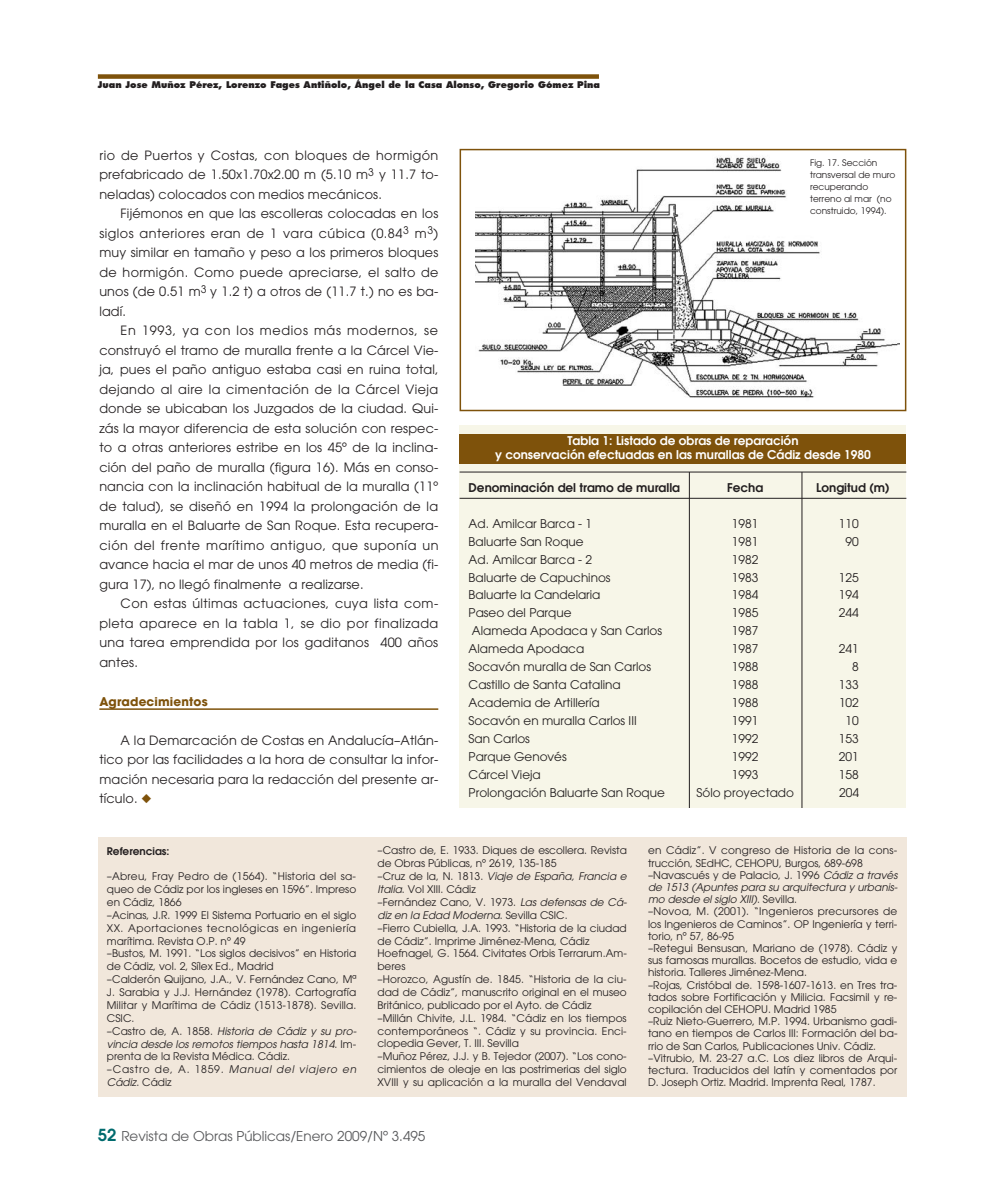
<style>
.page{position:relative;width:983px;height:1195px;background:#fff}
.page>*{position:absolute;margin:0;border:0;box-sizing:border-box;transform-origin:0 0}
.t1{font:13.5px "Avant Garde";color:#57585a}
.t2{font:12.75px/19.5px "Avant Garde";letter-spacing:.01em;color:#231f20;text-align:justify}
.t3{font:12px "Avant Garde";color:#231f20}
.t4{font:600 12px/13.5px "Avant Garde";color:#fff;text-align:center}
.t5{font:600 12px "Avant Garde";color:#231f20}
.t6{font:700 12px "Avant Garde";letter-spacing:.01em;color:#7e520b}
.t7{font:10.5px/12.9px "Avant Garde";color:#231f20}
.t8{font:600 10.5px "Avant Garde";color:#231f20}
.t9{font:800 9px "Futura";color:#231f20}
.t10{font:9px/12px "Avant Garde";color:#231f20}
.s1{color:#7e520b}
.s2{font-style:italic}
.s3{font-weight:600;font-size:16.5px;color:#006b6e}
</style>
<div class="page">
<hr style="left:99px;top:708px;width:339px;height:2px;background:#7e520b">
<div style="left:98px;top:74px;width:500px;height:5px;background:#7e520b"></div>
<div style="left:98px;top:838px;width:808px;height:259px;background:#f1e7db"></div>
<div style="left:459px;top:425px;width:447px;height:383px;background:#f7f6e8"></div>
<div style="left:459px;top:434px;width:447px;height:29px;background:#7e520b"></div>
<hr style="left:459px;top:472px;width:447px;height:1px;background:#231f20">
<hr style="left:459px;top:498px;width:447px;height:1px;background:#231f20">
<hr style="left:688px;top:472px;width:1px;height:336px;background:#231f20">
<hr style="left:801px;top:472px;width:1px;height:336px;background:#231f20">
<img style="left:475px;top:156px;width:424px;height:242px">
<div style="left:459px;top:149px;width:447px;height:262px;border:2px solid #7e520b"></div>
<div style="left:808px;top:157px;width:92px;height:68px;background:#fff"></div>
<p class="t9" style="left:98px;top:81px;width:503px">Juan Jose Muñoz Pérez, Lorenzo Fages Antiñolo, Ángel de la Casa Alonso, Gregorio Gómez Pina</p>
<p class="t2" style="left:99px;top:147px;width:340px">rio de Puertos y Costas, con bloques de hormigón prefabricado de 1.50x1.70x2.00 m (5.10 m<sup>3</sup> y 11.7 to&shy;neladas) colocados con medios mecánicos.</p>
<p class="t2" style="left:99px;top:205px;width:340px;text-indent:21px">Fijémonos en que las escolleras colocadas en los siglos anteriores eran de 1 vara cúbica (0.84<sup>3</sup> m<sup>3</sup>) muy similar en tamaño y peso a los primeros bloques de hormigón. Como puede apreciarse, el salto de unos (de 0.51 m<sup>3</sup> y 1.2 t) a otros de (11.7 t.) no es ba&shy;ladí.</p>
<p class="t2" style="left:99px;top:322px;width:340px;text-indent:21px">En 1993, ya con los medios más modernos, se construyó el tramo de muralla frente a la Cárcel Vie&shy;ja, pues el paño antiguo estaba casi en ruina total, dejando al aire la cimentación de la Cárcel Vieja donde se ubicaban los Juzgados de la ciudad. Qui&shy;zás la mayor diferencia de esta solución con respec&shy;to a otras anteriores estribe en los 45º de la inclina&shy;ción del paño de muralla (figura 16). Más en conso&shy;nancia con la inclinación habitual de la muralla (11º de talud), se diseñó en 1994 la prolongación de la muralla en el Baluarte de San Roque. Esta recupera&shy;ción del frente marítimo antiguo, que suponía un avance hacia el mar de unos 40 metros de media (fi&shy;gura 17), no llegó finalmente a realizarse.</p>
<p class="t2" style="left:99px;top:595px;width:340px;text-indent:21px">Con estas últimas actuaciones, cuya lista com&shy;pleta aparece en la tabla 1, se dio por finalizada una tarea emprendida por los gaditanos 400 años antes.</p>
<p class="t6" style="left:99px;top:697px;width:110px">Agradecimientos</p>
<p class="t2" style="left:99px;top:732px;width:340px;text-indent:21px">A la Demarcación de Costas en Andalucía–Atlán&shy;tico por las facilidades a la hora de consultar la infor&shy;mación necesaria para la redacción del presente ar&shy;tículo. <span class="s1">◆</span></p>
<p class="t10" style="left:809px;top:157px;width:87px">Fig. 17. Sección transversal de muro recuperando terreno al mar (no construido, 1994).</p>
<p class="t4" style="left:495px;top:435px;width:377px">Tabla 1: Listado de obras de reparación<br>y conservación efectuadas en las murallas de Cádiz desde 1980</p>
<p class="t5" style="left:468px;top:483px;width:213px">Denominación del tramo de muralla</p>
<p class="t5" style="left:727px;top:483px;width:38px">Fecha</p>
<p class="t5" style="left:816px;top:483px;width:75px">Longitud (m)</p>
<p class="t3" style="left:468px;top:519px;width:125px">Ad. Amilcar Barca - 1</p>
<p class="t3" style="left:731px;top:519px;width:28px">1981</p>
<p class="t3" style="left:838px;top:519px;width:21px">110</p>
<p class="t3" style="left:468px;top:537px;width:117px">Baluarte San Roque</p>
<p class="t3" style="left:731px;top:537px;width:28px">1981</p>
<p class="t3" style="left:845px;top:537px;width:15px">90</p>
<p class="t3" style="left:468px;top:555px;width:125px">Ad. Amilcar Barca - 2</p>
<p class="t3" style="left:731px;top:555px;width:28px">1982</p>
<p class="t3" style="left:468px;top:573px;width:143px">Baluarte de Capuchinos</p>
<p class="t3" style="left:731px;top:573px;width:28px">1983</p>
<p class="t3" style="left:838px;top:573px;width:21px">125</p>
<p class="t3" style="left:468px;top:590px;width:133px">Baluarte la Candelaria</p>
<p class="t3" style="left:731px;top:590px;width:28px">1984</p>
<p class="t3" style="left:838px;top:590px;width:21px">194</p>
<p class="t3" style="left:468px;top:608px;width:104px">Paseo del Parque</p>
<p class="t3" style="left:731px;top:608px;width:28px">1985</p>
<p class="t3" style="left:838px;top:608px;width:21px">244</p>
<p class="t3" style="left:472px;top:626px;width:191px">Alameda Apodaca y San Carlos</p>
<p class="t3" style="left:731px;top:626px;width:28px">1987</p>
<p class="t3" style="left:468px;top:644px;width:117px">Alameda Apodaca</p>
<p class="t3" style="left:731px;top:644px;width:28px">1987</p>
<p class="t3" style="left:838px;top:644px;width:21px">241</p>
<p class="t3" style="left:468px;top:662px;width:184px">Socavón muralla de San Carlos</p>
<p class="t3" style="left:731px;top:662px;width:28px">1988</p>
<p class="t3" style="left:852px;top:662px;width:8px">8</p>
<p class="t3" style="left:468px;top:680px;width:154px">Castillo de Santa Catalina</p>
<p class="t3" style="left:731px;top:680px;width:28px">1988</p>
<p class="t3" style="left:838px;top:680px;width:21px">133</p>
<p class="t3" style="left:468px;top:698px;width:133px">Academia de Artillería</p>
<p class="t3" style="left:731px;top:698px;width:28px">1988</p>
<p class="t3" style="left:838px;top:698px;width:21px">102</p>
<p class="t3" style="left:468px;top:716px;width:170px">Socavón en muralla Carlos III</p>
<p class="t3" style="left:731px;top:716px;width:28px">1991</p>
<p class="t3" style="left:845px;top:716px;width:15px">10</p>
<p class="t3" style="left:468px;top:734px;width:63px">San Carlos</p>
<p class="t3" style="left:731px;top:734px;width:28px">1992</p>
<p class="t3" style="left:838px;top:734px;width:21px">153</p>
<p class="t3" style="left:468px;top:752px;width:100px">Parque Genovés</p>
<p class="t3" style="left:731px;top:752px;width:28px">1992</p>
<p class="t3" style="left:838px;top:752px;width:21px">201</p>
<p class="t3" style="left:468px;top:770px;width:74px">Cárcel Vieja</p>
<p class="t3" style="left:731px;top:770px;width:28px">1993</p>
<p class="t3" style="left:838px;top:770px;width:21px">158</p>
<p class="t3" style="left:468px;top:788px;width:198px">Prolongación Baluarte San Roque</p>
<p class="t3" style="left:696px;top:788px;width:99px">Sólo proyectado</p>
<p class="t3" style="left:838px;top:788px;width:21px">204</p>
<p class="t8" style="left:107px;top:847px;width:64px">Referencias:</p>
<p class="t7" style="left:107px;top:871px;width:251px">–Abreu, Fray Pedro de (1564). “Historia del sa&shy;queo de Cádiz por los ingleses en 1596”. Impreso en Cádiz, 1866<br>–Acinas, J.R. 1999 El Sistema Portuario en el siglo XX. Aportaciones tecnológicas en ingeniería marítima. Revista O.P. nº 49<br>–Bustos, M. 1991. “Los siglos decisivos” en Historia de Cádiz, vol. 2, Sílex Ed., Madrid<br>–Calderón Quijano, J.A., V. Fernández Cano, Mª J. Sarabia y J.J. Hernández (1978). Cartografía Militar y Marítima de Cádiz (1513-1878). Sevilla.<br>CSIC.<br>–Castro de, A. 1858. <span class="s2">Historia de Cádiz y su pro&shy;vincia desde los remotos tiempos hasta 1814</span>. Im&shy;prenta de la Revista Médica. Cádiz.<br>–Castro de, A. 1859<span class="s2">. Manual del viajero en Cádiz</span>. Cádiz</p>
<p class="t7" style="left:377px;top:845px;width:251px">–Castro de, E. 1933. Diques de escollera. Revista de Obras Públicas, nº 2619, 135-185<br>–Cruz de la, N. 1813. <span class="s2">Viaje de España, Francia e Italia</span>. Vol XIII. Cádiz<br>–Fernández Cano, V. 1973. <span class="s2">Las defensas de Cá&shy;diz en la Edad Moderna</span>. Sevilla CSIC.<br>–Fierro Cubiella, J.A. 1993. “Historia de la ciudad de Cádiz”. Imprime Jiménez-Mena, Cádiz Hoefnagel, G. 1564. Civitates Orbis Terrarum.Am&shy;beres<br>–Horozco, Agustín de. 1845. “Historia de la ciu&shy;dad de Cádiz”, manuscrito original en el museo Británico, publicado por el Ayto. de Cádiz –Millán Chivite, J.L. 1984. “Cádiz en los tiempos contemporáneos “. Cádiz y su provincia. Enci&shy;clopedia Gever, T. III. Sevilla<br>–Muñoz Pérez, J.J. y B. Tejedor (2007). “Los cono&shy;cimientos de oleaje en las postrimerias del siglo XVIII y su aplicación a la muralla del Vendaval</p>
<p class="t7" style="left:648px;top:845px;width:251px;line-height:12.1px">en Cádiz”. V congreso de Historia de la cons&shy;trucción, SEdHC, CEHOPU, Burgos, 689-698 –Navascués y de Palacio, J. 1996 <span class="s2">Cádiz a través de 1513 (Apuntes para su arquitectura y urbanis&shy;mo desde el siglo XIII)</span>. Sevilla.<br>–Novoa, M. (2001). “Ingenieros precursores de los Ingenieros de Caminos”. OP Ingeniería y terri&shy;torio, nº 57, 86-95<br>–Retegui Bensusan, Mariano de (1978). Cádiz y sus famosas murallas. Bocetos de estudio, vida e historia. Talleres Jiménez-Mena.<br>–Rojas, Cristóbal de. 1598-1607-1613. en Tres tra&shy;tados sobre Fortificación y Milicia. Facsimil y re&shy;copilación del CEHOPU. Madrid 1985<br>–Ruiz Nieto-Guerrero, M.P. 1994. Urbanismo gadi&shy;tano en tiempos de Carlos III: Formación del ba&shy;rrio de San Carlos, Publicaciones Univ. Cádiz. –Vitrubio, M. 23-27 a.C. Los diez libros de Arqui&shy;tectura. Traducidos del latín y comentados por D. Joseph Ortiz. Madrid. Imprenta Real, 1787.</p>
<p class="t1" style="left:98px;top:1130px;width:329px"><span class="s3">52</span> Revista de Obras Públicas/Enero 2009/Nº 3.495</p>
</div>
